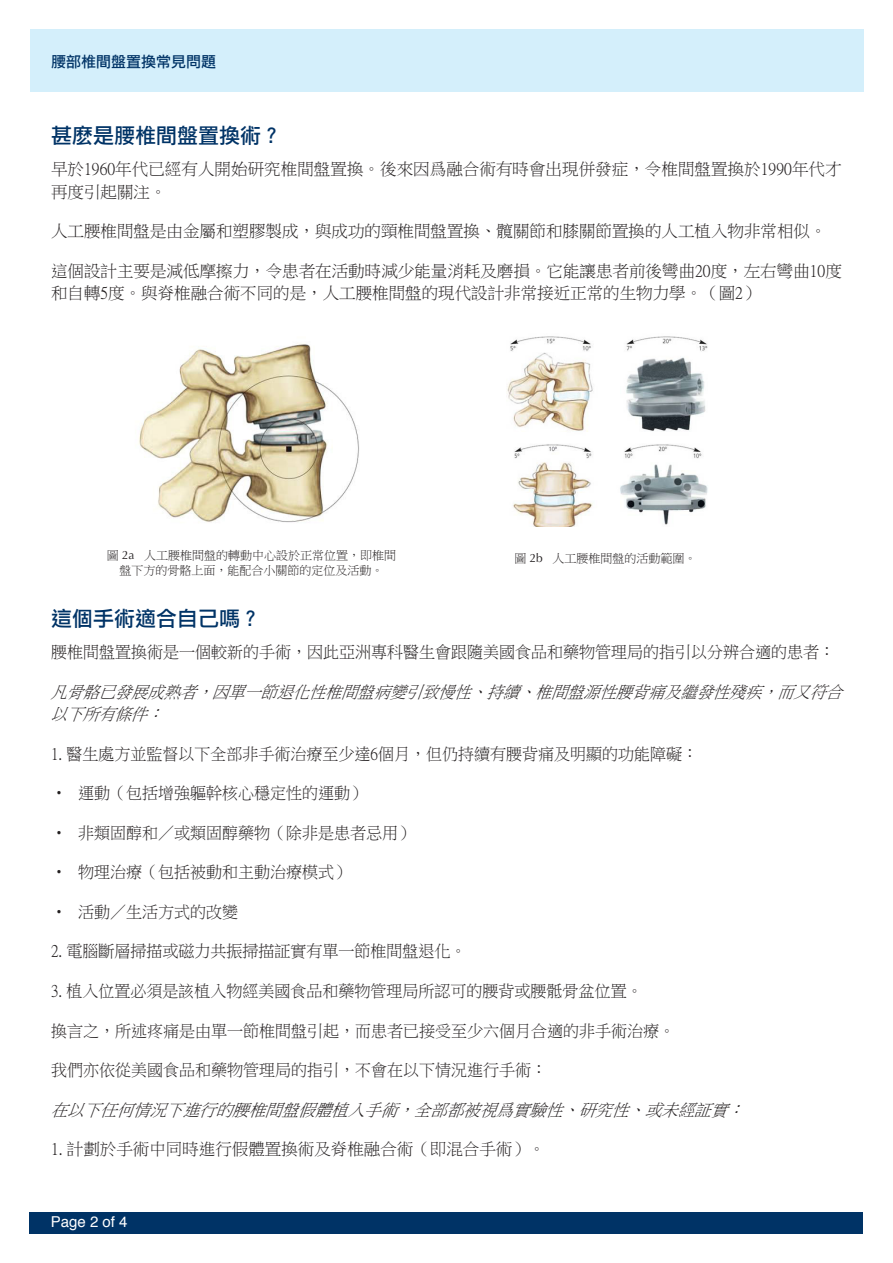
<style>
.page{position:relative;width:893px;height:1263px;background:#fff}
.page>*{position:absolute;margin:0;border:0;box-sizing:border-box;transform-origin:0 0}
.Heading{font:21px "Li Hei Pro";color:#036}
.Normal_Paragraph{font:16.5px/22.5px "P Ming Li U";color:#231f20}
.Normal_Paragraph-2{font:italic 16.5px/22.5px "P Ming Li U";color:#231f20}
.t1{font:15px "Li Hei Pro";color:#036}
.t2{font:15px "Helvetica";color:#fff}
.Image_captions{font:12px/15px "P Ming Li U";color:#231f20;text-align:center}
.s1{font-family:"Optima"}
</style>
<div class="page">
<div style="left:30px;top:1212px;width:833px;height:21px;background:#036"></div>
<div style="left:30px;top:30px;width:833px;height:62px;background:#d4effb"></div>
<img style="left:139px;top:344px;width:220px;height:179px">
<img style="left:507px;top:336px;width:201px;height:190px">
<p class="t1" style="left:51px;top:54px;width:166px">腰部椎間盤置換常見問題</p>
<p class="Heading" style="left:51px;top:125px;width:232px">甚麽是腰椎間盤置換術？</p>
<p class="Normal_Paragraph" style="left:51px;top:158px;width:792px">早於1960年代已經有人開始研究椎間盤置換。後來因爲融合術有時會出現併發症，令椎間盤置換於1990年代才再度引起關注。</p>
<p class="Normal_Paragraph" style="left:51px;top:220px;width:777px">人工腰椎間盤是由金屬和塑膠製成，與成功的頸椎間盤置換、髖關節和膝關節置換的人工植入物非常相似。</p>
<p class="Normal_Paragraph" style="left:51px;top:259px;width:792px">這個設計主要是減低摩擦力，令患者在活動時減少能量消耗及磨損。它能讓患者前後彎曲20度，左右彎曲10度和自轉5度。與脊椎融合術不同的是，人工腰椎間盤的現代設計非常接近正常的生物力學。（圖2）</p>
<p class="Image_captions" style="left:107px;top:548px;width:291px">圖 <span class="s1">2a</span> 人工腰椎間盤的轉動中心設於正常位置，即椎間盤下方的骨骼上面，能配合小關節的定位及活動。</p>
<p class="Image_captions" style="left:514px;top:551px;width:184px">圖 <span class="s1">2b</span> 人工腰椎間盤的活動範圍。</p>
<p class="Heading" style="left:51px;top:608px;width:211px">這個手術適合自己嗎？</p>
<p class="Normal_Paragraph" style="left:51px;top:641px;width:786px">腰椎間盤置換術是一個較新的手術，因此亞洲專科醫生會跟隨美國食品和藥物管理局的指引以分辨合適的患者：</p>
<p class="Normal_Paragraph-2" style="left:51px;top:681px;width:799px">凡骨骼已發展成熟者，因單一節退化性椎間盤病變引致慢性、持續、椎間盤源性腰背痛及繼發性殘疾，而又符合以下所有條件：</p>
<p class="Normal_Paragraph" style="left:51px;top:743px;width:649px">1. 醫生處方並監督以下全部非手術治療至少達6個月，但仍持續有腰背痛及明顯的功能障礙：</p>
<p class="Normal_Paragraph" style="left:51px;top:782px;width:317px">• 運動（包括增強軀幹核心穩定性的運動）</p>
<p class="Normal_Paragraph" style="left:51px;top:822px;width:365px">• 非類固醇和／或類固醇藥物（除非是患者忌用）</p>
<p class="Normal_Paragraph" style="left:51px;top:861px;width:301px">• 物理治療（包括被動和主動治療模式）</p>
<p class="Normal_Paragraph" style="left:51px;top:901px;width:189px">• 活動／生活方式的改變</p>
<p class="Normal_Paragraph" style="left:51px;top:940px;width:417px">2. 電腦斷層掃描或磁力共振掃描証實有單一節椎間盤退化。</p>
<p class="Normal_Paragraph" style="left:51px;top:980px;width:593px">3. 植入位置必須是該植入物經美國食品和藥物管理局所認可的腰背或腰骶骨盆位置。</p>
<p class="Normal_Paragraph" style="left:51px;top:1019px;width:626px">換言之，所述疼痛是由單一節椎間盤引起，而患者已接受至少六個月合適的非手術治療。</p>
<p class="Normal_Paragraph" style="left:51px;top:1059px;width:498px">我們亦依從美國食品和藥物管理局的指引，不會在以下情況進行手術：</p>
<p class="Normal_Paragraph-2" style="left:51px;top:1098px;width:701px">在以下任何情況下進行的腰椎間盤假體植入手術，全部都被視爲實驗性、研究性、或未經証實：</p>
<p class="Normal_Paragraph" style="left:51px;top:1138px;width:496px">1. 計劃於手術中同時進行假體置換術及脊椎融合術（即混合手術）。</p>
<p class="t2" style="left:51px;top:1210px;width:78px">Page 2 of 4</p>
</div>
